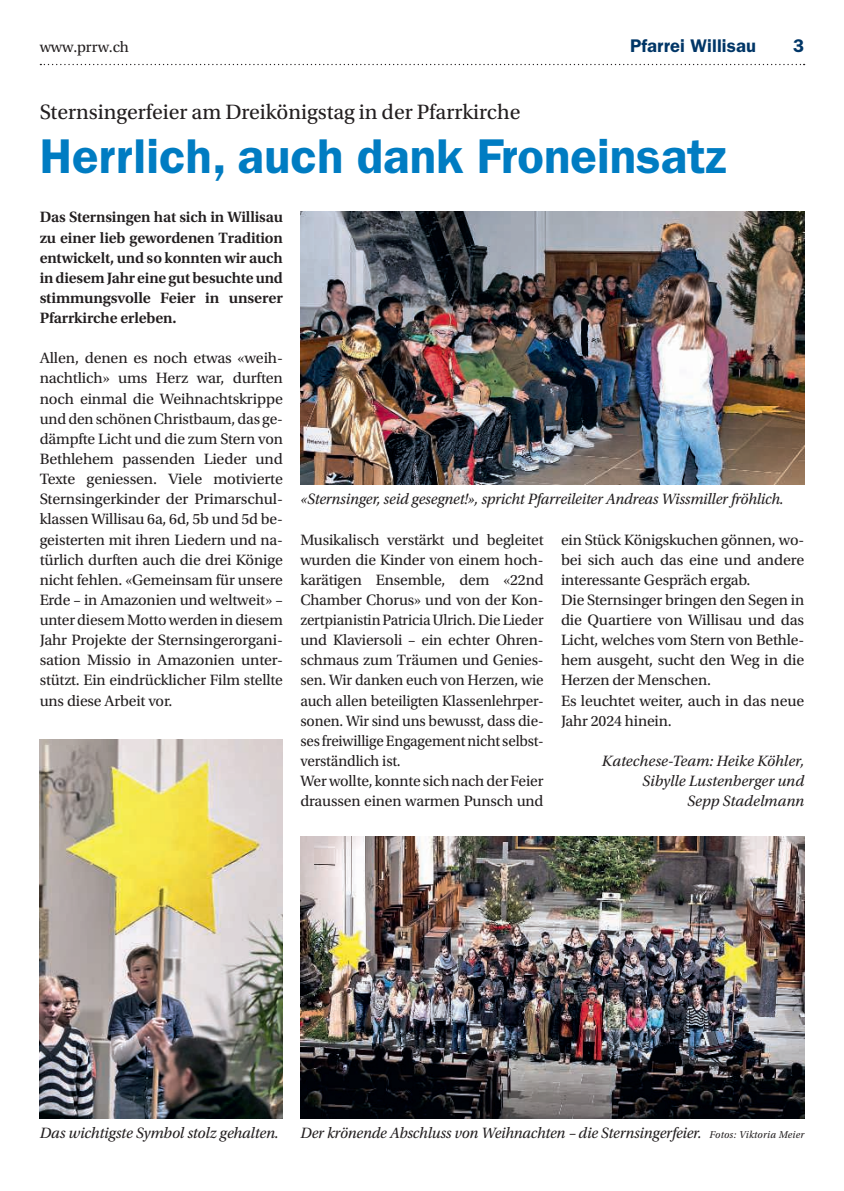
<style>
.page{position:relative;width:844px;height:1191px;background:#fff}
.page>*{position:absolute;margin:0;border:0;box-sizing:border-box;transform-origin:0 0}
.t1{font:600 49px "ITC Franklin Gothic Std";color:#007cc2}
.t2{font:21.88px "Utopia Std";color:#231f20}
.t3{font:600 18.38px "ITC Franklin Gothic Std";letter-spacing:.005em;color:#003667}
.t4{font:15.75px/20.1px "Utopia Std";letter-spacing:-.01em;color:#231f20}
.t5{font:italic 15.75px/20.1px "Utopia Std";letter-spacing:-.01em;color:#231f20;text-align:right}
.t6{font:600 15.75px/20.1px "Utopia Std";letter-spacing:-.01em;color:#231f20;text-align:justify}
.s1{font-size:10.5px}
</style>
<div class="page">
<svg style="left:40px;top:64px;width:764px;height:1px"></svg>
<img style="left:40px;top:740px;width:243px;height:378px">
<img style="left:300px;top:836px;width:504px;height:282px">
<img style="left:300px;top:212px;width:504px;height:272px">
<p class="t4" style="left:40px;top:37px;width:91px">www.prrw.ch</p>
<p class="t3" style="left:630px;top:35px;width:127px">Pfarrei Willisau</p>
<p class="t3" style="left:793px;top:35px;width:13px">3</p>
<h2 class="t2" style="left:40px;top:100px;width:482px">Sternsingerfeier am Dreikönigstag in der Pfarrkirche</h2>
<h1 class="t1" style="left:40px;top:127px;width:688px">Herrlich, auch dank Froneinsatz</h1>
<p class="t6" style="left:40px;top:207px;width:245px">Das Sternsingen hat sich in Willisau zu einer lieb gewordenen Tradition entwickelt, und so konnten wir auch in diesem Jahr eine gut besuchte und stimmungsvolle Feier in unserer Pfarrkirche erleben.</p>
<p class="t4" style="left:40px;top:348px;width:245px">Allen, denen es noch etwas «weih&shy;nachtlich» ums Herz war, durften noch einmal die Weihnachtskrippe und den schönen Christbaum, das ge&shy;dämpfte Licht und die zum Stern von Bethlehem passenden Lieder und Texte geniessen. Viele motivierte Sternsingerkinder der Primarschul&shy;klassen Willisau 6a, 6d, 5b und 5d be&shy;geisterten mit ihren Liedern und na&shy;türlich durften auch die drei Könige nicht fehlen. «Gemeinsam für unsere Erde – in Amazonien und weltweit» – unter diesem Motto werden in diesem Jahr Projekte der Sternsingerorgani&shy;sation Missio in Amazonien unter&shy;stützt. Ein eindrücklicher Film stellte uns diese Arbeit vor.</p>
<p class="t5" style="left:300px;top:489px;width:484px">«Sternsinger, seid gesegnet!», spricht Pfarreileiter Andreas Wissmiller fröhlich.</p>
<p class="t4" style="left:300px;top:529px;width:245px">Musikalisch verstärkt und begleitet wurden die Kinder von einem hoch&shy;karätigen Ensemble, dem «22nd Chamber Chorus» und von der Kon&shy;zertpianistin Patricia Ulrich. Die Lieder und Klaviersoli – ein echter Ohren&shy;schmaus zum Träumen und Genies&shy;sen. Wir danken euch von Herzen, wie auch allen beteiligten Klassenlehrper&shy;sonen. Wir sind uns bewusst, dass die&shy;ses freiwillige Engagement nicht selbst&shy;verständlich ist.<br>Wer wollte, konnte sich nach der Feier draussen einen warmen Punsch und</p>
<p class="t4" style="left:561px;top:529px;width:245px">ein Stück Königskuchen gönnen, wo&shy;bei sich auch das eine und andere interessante Gespräch ergab.<br>Die Sternsinger bringen den Segen in die Quartiere von Willisau und das<br>Licht, welches vom Stern von Bethle&shy;hem ausgeht, sucht den Weg in die<br>Herzen der Menschen.<br>Es leuchtet weiter, auch in das neue<br>Jahr 2024 hinein.</p>
<p class="t5" style="left:601px;top:751px;width:204px">Katechese-Team: Heike Köhler,<br>Sibylle Lustenberger und<br>Sepp Stadelmann</p>
<p class="t5" style="left:40px;top:1123px;width:240px">Das wichtigste Symbol stolz gehalten.</p>
<p class="t5" style="left:300px;top:1123px;width:505px">Der krönende Abschluss von Weihnachten – die Sternsingerfeier. <span class="s1">Fotos: Viktoria Meier</span></p>
</div>
